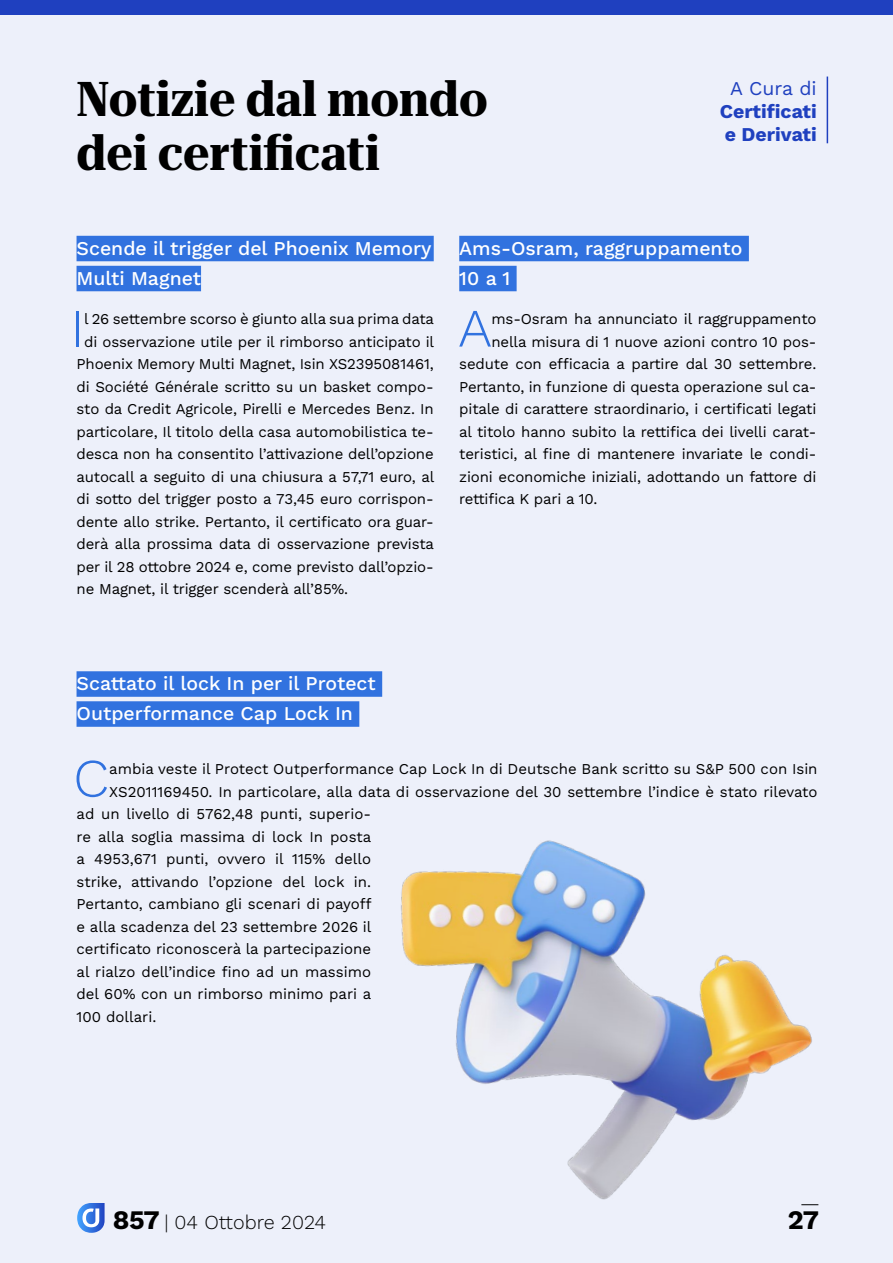
<style>
.page{position:relative;width:893px;height:1263px;background:#edf0fa}
.page>*{position:absolute;margin:0;border:0;box-sizing:border-box;transform-origin:0 0}
.t1{font:300 54px "Work Sans";color:#3172df}
.t2{font:700 semi-condensed 48px/54px "Roboto Serif 120 pt";color:#000}
.t3{font:700 26.7px "Work Sans";color:#000}
.t4{font:300 19.8px "Work Sans";color:#000}
.t5{font:500 19.5px/30px "Work Sans";color:#fff}
.t6{font:700 19.5px/23.4px "Work Sans";color:#1f40bf}
.t7{font:19.5px "Work Sans";color:#1f40bf}
.t8{font:15px "Work Sans";letter-spacing:-.01em;color:#000}
.s1{font-weight:700;font-size:26.7px}
</style>
<div class="page">
<div style="left:77px;top:236px;width:357px;height:25px;background:#3172df"></div>
<div style="left:77px;top:266px;width:124px;height:25px;background:#3172df"></div>
<div style="left:77px;top:671px;width:305px;height:26px;background:#3172df"></div>
<div style="left:77px;top:701px;width:282px;height:26px;background:#3172df"></div>
<div style="left:459px;top:236px;width:290px;height:25px;background:#3172df"></div>
<div style="left:459px;top:266px;width:58px;height:25px;background:#3172df"></div>
<img style="left:401px;top:840px;width:418px;height:366px">
<svg style="left:77px;top:1203px;width:28px;height:30px"></svg>
<svg style="left:801px;top:1204px;width:17px;height:1px"></svg>
<div style="left:0;top:0;width:893px;height:15px;background:#1f40bf"></div>
<hr style="left:827px;top:77px;width:1px;height:66px;background:#1f40bf">
<h2 class="t2" style="left:77px;top:68px;width:413px">Notizie dal mondo dei certificati</h2>
<h3 class="t7" style="left:730px;top:73px;width:88px">A Cura di</h3>
<h3 class="t6" style="left:720px;top:99px;width:98px">Certificati e Derivati</h3>
<h3 class="t5" style="left:77px;top:232px;width:357px">Scende il trigger del Phoenix Memory<br>Multi Magnet</h3>
<h1 class="t1" style="left:71px;top:288px;width:15px">I</h1>
<p class="t8" style="left:84px;top:308px;width:351px">l 26 settembre scorso è giunto alla sua prima data</p>
<p class="t8" style="left:84px;top:330px;width:351px">di osservazione utile per il rimborso anticipato il</p>
<p class="t8" style="left:77px;top:353px;width:359px">Phoenix Memory Multi Magnet, Isin XS2395081461,</p>
<p class="t8" style="left:77px;top:375px;width:359px">di Société Générale scritto su un basket compo-</p>
<p class="t8" style="left:77px;top:398px;width:359px">sto da Credit Agricole, Pirelli e Mercedes Benz. In</p>
<p class="t8" style="left:77px;top:420px;width:359px">particolare, Il titolo della casa automobilistica te-</p>
<p class="t8" style="left:77px;top:443px;width:359px">desca non ha consentito l’attivazione dell’opzione</p>
<p class="t8" style="left:77px;top:465px;width:359px">autocall a seguito di una chiusura a 57,71 euro, al</p>
<p class="t8" style="left:77px;top:488px;width:359px">di sotto del trigger posto a 73,45 euro corrispon-</p>
<p class="t8" style="left:77px;top:510px;width:359px">dente allo strike. Pertanto, il certificato ora guar-</p>
<p class="t8" style="left:77px;top:533px;width:359px">derà alla prossima data di osservazione prevista</p>
<p class="t8" style="left:77px;top:555px;width:359px">per il 28 ottobre 2024 e, come previsto dall’opzio-</p>
<p class="t8" style="left:77px;top:578px;width:273px">ne Magnet, il trigger scenderà all’85%.</p>
<h3 class="t5" style="left:459px;top:232px;width:285px">Ams-Osram, raggruppamento<br>10 a 1</h3>
<h1 class="t1" style="left:458px;top:288px;width:35px">A</h1>
<p class="t8" style="left:491px;top:308px;width:326px">ms-Osram ha annunciato il raggruppamento</p>
<p class="t8" style="left:491px;top:330px;width:326px">nella misura di 1 nuove azioni contro 10 pos-</p>
<p class="t8" style="left:459px;top:353px;width:359px">sedute con efficacia a partire dal 30 settembre.</p>
<p class="t8" style="left:459px;top:375px;width:359px">Pertanto, in funzione di questa operazione sul ca-</p>
<p class="t8" style="left:459px;top:398px;width:359px">pitale di carattere straordinario, i certificati legati</p>
<p class="t8" style="left:459px;top:420px;width:359px">al titolo hanno subito la rettifica dei livelli carat-</p>
<p class="t8" style="left:459px;top:443px;width:359px">teristici, al fine di mantenere invariate le condi-</p>
<p class="t8" style="left:459px;top:465px;width:359px">zioni economiche iniziali, adottando un fattore di</p>
<p class="t8" style="left:459px;top:488px;width:140px">rettifica K pari a 10.</p>
<h3 class="t5" style="left:77px;top:668px;width:301px">Scattato il lock In per il Protect<br>Outperformance Cap Lock In</h3>
<h1 class="t1" style="left:73px;top:738px;width:38px">C</h1>
<p class="t8" style="left:109px;top:758px;width:710px">ambia veste il Protect Outperformance Cap Lock In di Deutsche Bank scritto su S&amp;P 500 con Isin</p>
<p class="t8" style="left:109px;top:780px;width:710px">XS2011169450. In particolare, alla data di osservazione del 30 settembre l’indice è stato rilevato</p>
<p class="t8" style="left:77px;top:803px;width:296px">ad un livello di 5762,48 punti, superio-</p>
<p class="t8" style="left:77px;top:825px;width:296px">re alla soglia massima di lock In posta</p>
<p class="t8" style="left:77px;top:848px;width:296px">a 4953,671 punti, ovvero il 115% dello</p>
<p class="t8" style="left:77px;top:870px;width:296px">strike, attivando l’opzione del lock in.</p>
<p class="t8" style="left:77px;top:893px;width:297px">Pertanto, cambiano gli scenari di payoff</p>
<p class="t8" style="left:77px;top:915px;width:296px">e alla scadenza del 23 settembre 2026 il</p>
<p class="t8" style="left:77px;top:938px;width:296px">certificato riconoscerà la partecipazione</p>
<p class="t8" style="left:77px;top:960px;width:296px">al rialzo dell’indice fino ad un massimo</p>
<p class="t8" style="left:77px;top:983px;width:296px">del 60% con un rimborso minimo pari a</p>
<p class="t8" style="left:77px;top:1005px;width:81px">100 dollari.</p>
<h3 class="t4" style="left:113px;top:1207px;width:215px"><span class="s1">857</span> | 04 Ottobre 2024</h3>
<h3 class="t3" style="left:788px;top:1199px;width:33px">27</h3>
</div>
